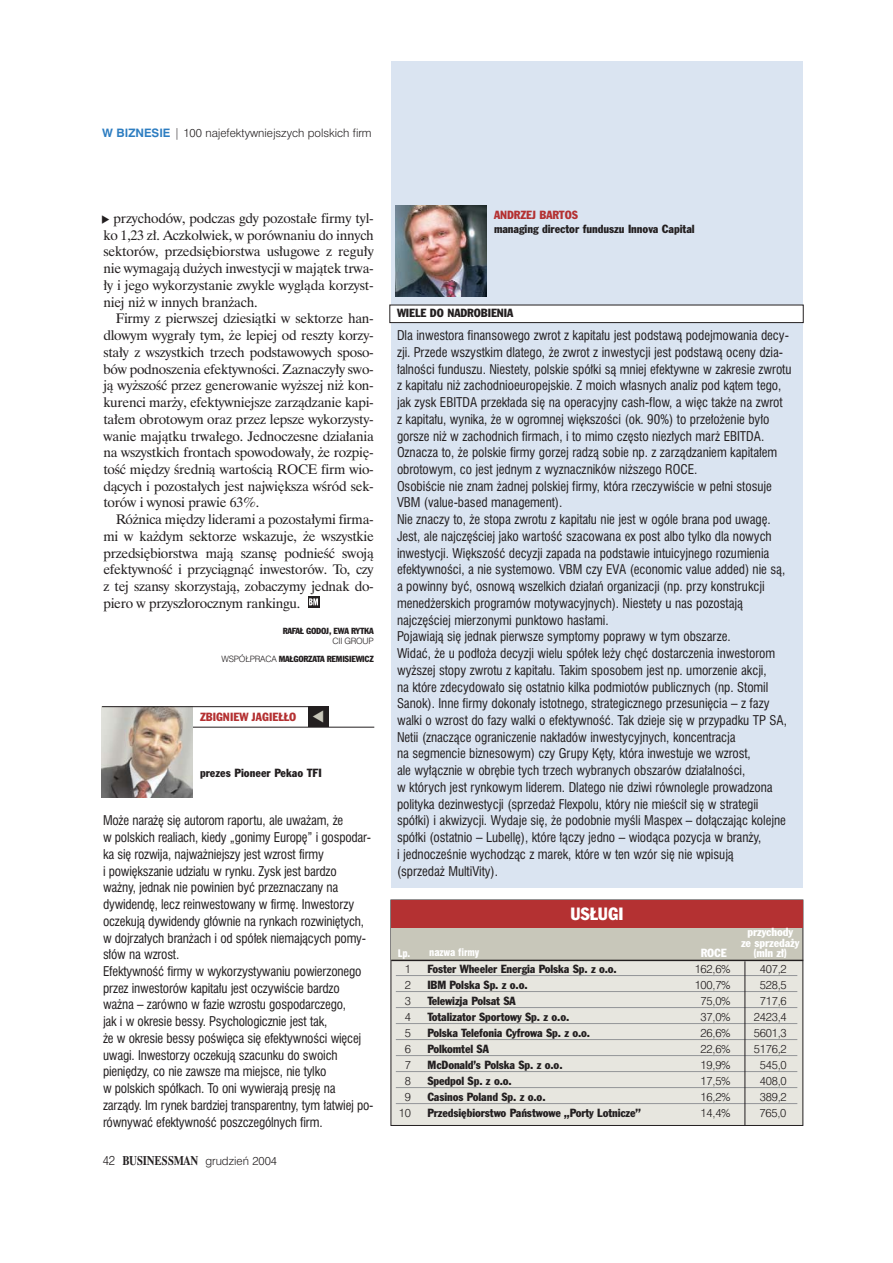
<style>
.page{position:relative;width:893px;height:1263px;background:#fff}
.page>*{position:absolute;margin:0;border:0;box-sizing:border-box;transform-origin:0 0}
.t1{font:condensed 17.4px "Franklin Gothic PL";color:#fff}
.t2{font:13.8px/16.8px "Dutch 801 PL";letter-spacing:-.02em;color:#231f20;text-align:justify}
.t3{font:condensed 13.05px/16.8px "Swiss 721 PL";letter-spacing:-.005em;color:#231f20}
.t4{font:condensed 11.7px "Franklin Gothic PL";letter-spacing:-.01em;color:#231f20}
.t5{font:300 11.7px "Swiss 721 PL";color:#231f20}
.t6{font:condensed 11.7px/10.2px "Franklin Gothic PL";letter-spacing:-.01em;color:#fff;text-align:center}
.t7{font:condensed 11.7px "Franklin Gothic PL";letter-spacing:-.005em;color:#b43132}
.t8{font:900 condensed 10.2px "Swiss 721 PL";letter-spacing:-.01em;color:#fff}
.t9{font:condensed 8.7px "Franklin Gothic PL";letter-spacing:-.025em;color:#231f20}
.t10{font:300 8.7px "Swiss 721 PL";letter-spacing:-.02em;color:#231f20}
.s1{font-weight:700;color:#2d7dc1}
.s2{font-family:"Swiss 721 PL";font-weight:300;font-stretch:normal}
.s3{font-size:13.05px}
.s4{font-family:"Dutch 801 PL";font-weight:700;font-size:13.05px}
</style>
<div class="page">
<div style="left:391px;top:900px;width:411px;height:225px;background:#e7e6df"></div>
<div style="left:391px;top:926px;width:411px;height:34px;background:#c8c7ba"></div>
<hr style="left:396px;top:975px;width:401px;height:1px;background:#939598">
<hr style="left:396px;top:991px;width:401px;height:1px;background:#939598">
<hr style="left:396px;top:1007px;width:401px;height:1px;background:#939598">
<hr style="left:396px;top:1023px;width:401px;height:1px;background:#939598">
<hr style="left:396px;top:1039px;width:401px;height:1px;background:#939598">
<hr style="left:396px;top:1055px;width:401px;height:1px;background:#939598">
<hr style="left:396px;top:1071px;width:401px;height:1px;background:#939598">
<hr style="left:396px;top:1087px;width:401px;height:1px;background:#939598">
<hr style="left:396px;top:1103px;width:401px;height:1px;background:#939598">
<hr style="left:391px;top:960px;width:412px;height:1px;background:#231f20">
<hr style="left:744px;top:961px;width:1px;height:165px;background:#231f20">
<div style="left:391px;top:61px;width:411px;height:827px;background:#dae4f1"></div>
<div style="left:308px;top:706px;width:21px;height:21px;background:#231f20"></div>
<hr style="left:191px;top:727px;width:183px;height:1px;background:#231f20">
<img style="left:102px;top:707px;width:91px;height:90px">
<hr style="left:102px;top:706px;width:227px;height:1px;background:#231f20">
<div style="left:390px;top:305px;width:413px;height:18px;background:#fff"></div>
<div style="left:389px;top:305px;width:414px;height:18px;border:1px solid #231f20"></div>
<img style="left:396px;top:205px;width:90px;height:91px">
<div style="left:391px;top:900px;width:411px;height:27px;background:#b43132"></div>
<svg style="left:308px;top:596px;width:11px;height:12px"></svg>
<svg style="left:309px;top:598px;width:9px;height:7px"></svg>
<p class="t5" style="left:102px;top:128px;width:271px"><span class="s1">W BIZNESIE</span> | 100 najefektywniejszych polskich firm</p>
<p class="t2" style="left:103px;top:211px;width:272px;text-indent:10px">przychodów, podczas gdy pozosta∏e firmy tyl&shy;ko 1,23 z∏. Aczkolwiek, w porównaniu do innych sektorów, przedsi´biorstwa us∏ugowe z regu∏y nie wymagajà du˝ych inwestycji w majàtek trwa-∏y i jego wykorzystanie zwykle wyglàda korzyst&shy;niej ni˝ w innych bran˝ach.</p>
<p class="t2" style="left:103px;top:312px;width:272px;text-indent:12px">Firmy z pierwszej dziesiàtki w sektorze han&shy;dlowym wygra∏y tym, ˝e lepiej od reszty korzy&shy;sta∏y z wszystkich trzech podstawowych sposo&shy;bów podnoszenia efektywnoÊci. Zaznaczy∏y swo&shy;jà wy˝szoÊç przez generowanie wy˝szej ni˝ kon&shy;kurenci mar˝y, efektywniejsze zarzàdzanie kapi&shy;ta∏em obrotowym oraz przez lepsze wykorzysty&shy;wanie majàtku trwa∏ego. Jednoczesne dzia∏ania na wszystkich frontach spowodowa∏y, ˝e rozpi´- toÊç mi´dzy Êrednià wartoÊcià ROCE firm wio&shy;dàcych i pozosta∏ych jest najwi´ksza wÊród sek&shy;torów i wynosi prawie 63%.</p>
<p class="t2" style="left:103px;top:512px;width:272px;text-indent:12px">Ró˝nica mi´dzy liderami a pozosta∏ymi firma&shy;mi w ka˝dym sektorze wskazuje, ˝e wszystkie przedsi´biorstwa majà szans´ podnieÊç swojà efektywnoÊç i przyciàgnàç inwestorów. To, czy z tej szansy skorzystajà, zobaczymy jednak do&shy;piero w przysz∏orocznym rankingu.</p>
<p class="t9" style="left:283px;top:628px;width:93px">RAFA¸ GODOJ, EWA RYTKA</p>
<p class="t10" style="left:332px;top:637px;width:43px">CII GROUP</p>
<p class="t9" style="left:221px;top:656px;width:154px"><span class="s2">WSPÓ¸PRACA</span> MA¸GORZATA REMISIEWICZ</p>
<p class="t7" style="left:200px;top:712px;width:98px">ZBIGNIEW JAGIE¸¸O</p>
<p class="t4" style="left:200px;top:768px;width:123px">prezes Pioneer Pekao TFI</p>
<p class="t3" style="left:103px;top:814px;width:272px">Mo˝e nara˝´ si´ autorom raportu, ale uwa˝am, ˝e<br>w polskich realiach, kiedy „gonimy Europ´” i gospodar&shy;ka si´ rozwija, najwa˝niejszy jest wzrost firmy<br>i powi´kszanie udzia∏u w rynku. Zysk jest bardzo<br>wa˝ny, jednak nie powinien byç przeznaczany na dywidend´, lecz reinwestowany w firm´. Inwestorzy oczekujà dywidendy g∏ównie na rynkach rozwini´tych, w dojrza∏ych bran˝ach i od spó∏ek niemajàcych pomy&shy;s∏ów na wzrost.<br>EfektywnoÊç firmy w wykorzystywaniu powierzonego przez inwestorów kapita∏u jest oczywiÊcie bardzo wa˝na – zarówno w fazie wzrostu gospodarczego,<br>jak i w okresie bessy. Psychologicznie jest tak,<br>˝e w okresie bessy poÊwi´ca si´ efektywnoÊci wi´cej uwagi. Inwestorzy oczekujà szacunku do swoich pieni´dzy, co nie zawsze ma miejsce, nie tylko<br>w polskich spó∏kach. To oni wywierajà presj´ na zarzàdy. Im rynek bardziej transparentny, tym ∏atwiej po&shy;równywaç efektywnoÊç poszczególnych firm.</p>
<p class="t5" style="left:103px;top:1156px;width:176px"><span class="s3">42</span> <span class="s4">BUSINESSMAN</span> grudzieƒ 2004</p>
<p class="t7" style="left:494px;top:211px;width:86px">ANDRZEJ BARTOS</p>
<p class="t4" style="left:494px;top:225px;width:202px">managing director funduszu Innova Capital</p>
<p class="t4" style="left:397px;top:308px;width:118px">WIELE DO NADROBIENIA</p>
<p class="t3" style="left:397px;top:329px;width:396px">Dla inwestora finansowego zwrot z kapita∏u jest podstawà podejmowania decy&shy;zji. Przede wszystkim dlatego, ˝e zwrot z inwestycji jest podstawà oceny dzia-∏alnoÊci funduszu. Niestety, polskie spó∏ki sà mniej efektywne w zakresie zwrotu z kapita∏u ni˝ zachodnioeuropejskie. Z moich w∏asnych analiz pod kàtem tego, jak zysk EBITDA przek∏ada si´ na operacyjny cash-flow, a wi´c tak˝e na zwrot<br>z kapita∏u, wynika, ˝e w ogromnej wi´kszoÊci (ok. 90%) to prze∏o˝enie by∏o gorsze ni˝ w zachodnich firmach, i to mimo cz´sto niez∏ych mar˝ EBITDA.<br>Oznacza to, ˝e polskie firmy gorzej radzà sobie np. z zarzàdzaniem kapita∏em obrotowym, co jest jednym z wyznaczników ni˝szego ROCE.<br>OsobiÊcie nie znam ˝adnej polskiej firmy, która rzeczywiÊcie w pe∏ni stosuje VBM (value-based management).<br>Nie znaczy to, ˝e stopa zwrotu z kapita∏u nie jest w ogóle brana pod uwag´.<br>Jest, ale najcz´Êciej jako wartoÊç szacowana ex post albo tylko dla nowych inwestycji. Wi´kszoÊç decyzji zapada na podstawie intuicyjnego rozumienia efektywnoÊci, a nie systemowo. VBM czy EVA (economic value added) nie sà, a powinny byç, osnowà wszelkich dzia∏aƒ organizacji (np. przy konstrukcji mened˝erskich programów motywacyjnych). Niestety u nas pozostajà najcz´Êciej mierzonymi punktowo has∏ami.<br>Pojawiajà si´ jednak pierwsze symptomy poprawy w tym obszarze.<br>Widaç, ˝e u pod∏o˝a decyzji wielu spó∏ek le˝y ch´ç dostarczenia inwestorom wy˝szej stopy zwrotu z kapita∏u. Takim sposobem jest np. umorzenie akcji,<br>na które zdecydowa∏o si´ ostatnio kilka podmiotów publicznych (np. Stomil Sanok). Inne firmy dokona∏y istotnego, strategicznego przesuni´cia – z fazy walki o wzrost do fazy walki o efektywnoÊç. Tak dzieje si´ w przypadku TP SA, Netii (znaczàce ograniczenie nak∏adów inwestycyjnych, koncentracja<br>na segmencie biznesowym) czy Grupy K´ty, która inwestuje we wzrost,<br>ale wy∏àcznie w obr´bie tych trzech wybranych obszarów dzia∏alnoÊci,<br>w których jest rynkowym liderem. Dlatego nie dziwi równolegle prowadzona polityka dezinwestycji (sprzeda˝ Flexpolu, który nie mieÊci∏ si´ w strategii spó∏ki) i akwizycji. Wydaje si´, ˝e podobnie myÊli Maspex – do∏àczajàc kolejne spó∏ki (ostatnio – Lubell´), które ∏àczy jedno – wiodàca pozycja w bran˝y,<br>i jednoczeÊnie wychodzàc z marek, które w ten wzór si´ nie wpisujà<br>(sprzeda˝ MultiVity).</p>
<h1 class="t1" style="left:570px;top:907px;width:55px">US¸UGI</h1>
<p class="t6" style="left:741px;top:928px;width:60px">przychody ze sprzeda˝y (mln z∏)</p>
<p class="t8" style="left:398px;top:949px;width:83px">Lp. nazwa firmy</p>
<p class="t6" style="left:700px;top:949px;width:28px">ROCE</p>
<p class="t5" style="left:404px;top:964px;width:8px">1</p>
<p class="t4" style="left:427px;top:964px;width:191px">Foster Wheeler Energia Polska Sp. z o.o.</p>
<p class="t5" style="left:694px;top:964px;width:38px">162,6%</p>
<p class="t5" style="left:759px;top:964px;width:28px">407,2</p>
<p class="t5" style="left:404px;top:980px;width:8px">2</p>
<p class="t4" style="left:427px;top:980px;width:102px">IBM Polska Sp. z o.o.</p>
<p class="t5" style="left:694px;top:980px;width:38px">100,7%</p>
<p class="t5" style="left:759px;top:980px;width:28px">528,5</p>
<p class="t5" style="left:404px;top:996px;width:8px">3</p>
<p class="t4" style="left:427px;top:996px;width:90px">Telewizja Polsat SA</p>
<p class="t5" style="left:700px;top:996px;width:32px">75,0%</p>
<p class="t5" style="left:759px;top:996px;width:28px">717,6</p>
<p class="t5" style="left:404px;top:1012px;width:8px">4</p>
<p class="t4" style="left:427px;top:1012px;width:143px">Totalizator Sportowy Sp. z o.o.</p>
<p class="t5" style="left:700px;top:1012px;width:32px">37,0%</p>
<p class="t5" style="left:753px;top:1012px;width:34px">2423,4</p>
<p class="t5" style="left:404px;top:1028px;width:8px">5</p>
<p class="t4" style="left:427px;top:1028px;width:164px">Polska Telefonia Cyfrowa Sp. z o.o.</p>
<p class="t5" style="left:700px;top:1028px;width:32px">26,6%</p>
<p class="t5" style="left:753px;top:1028px;width:34px">5601,3</p>
<p class="t5" style="left:404px;top:1044px;width:8px">6</p>
<p class="t4" style="left:427px;top:1044px;width:63px">Polkomtel SA</p>
<p class="t5" style="left:700px;top:1044px;width:32px">22,6%</p>
<p class="t5" style="left:753px;top:1044px;width:34px">5176,2</p>
<p class="t5" style="left:404px;top:1060px;width:8px">7</p>
<p class="t4" style="left:427px;top:1060px;width:136px">McDonald’s Polska Sp. z o.o.</p>
<p class="t5" style="left:700px;top:1060px;width:32px">19,9%</p>
<p class="t5" style="left:759px;top:1060px;width:28px">545,0</p>
<p class="t5" style="left:404px;top:1076px;width:8px">8</p>
<p class="t4" style="left:427px;top:1076px;width:86px">Spedpol Sp. z o.o.</p>
<p class="t5" style="left:700px;top:1076px;width:32px">17,5%</p>
<p class="t5" style="left:759px;top:1076px;width:28px">408,0</p>
<p class="t5" style="left:404px;top:1092px;width:8px">9</p>
<p class="t4" style="left:427px;top:1092px;width:120px">Casinos Poland Sp. z o.o.</p>
<p class="t5" style="left:700px;top:1092px;width:32px">16,2%</p>
<p class="t5" style="left:759px;top:1092px;width:28px">389,2</p>
<p class="t5" style="left:399px;top:1108px;width:14px">10</p>
<p class="t4" style="left:427px;top:1108px;width:215px">Przedsi´biorstwo Paƒstwowe „Porty Lotnicze”</p>
<p class="t5" style="left:700px;top:1108px;width:32px">14,4%</p>
<p class="t5" style="left:759px;top:1108px;width:28px">765,0</p>
</div>
